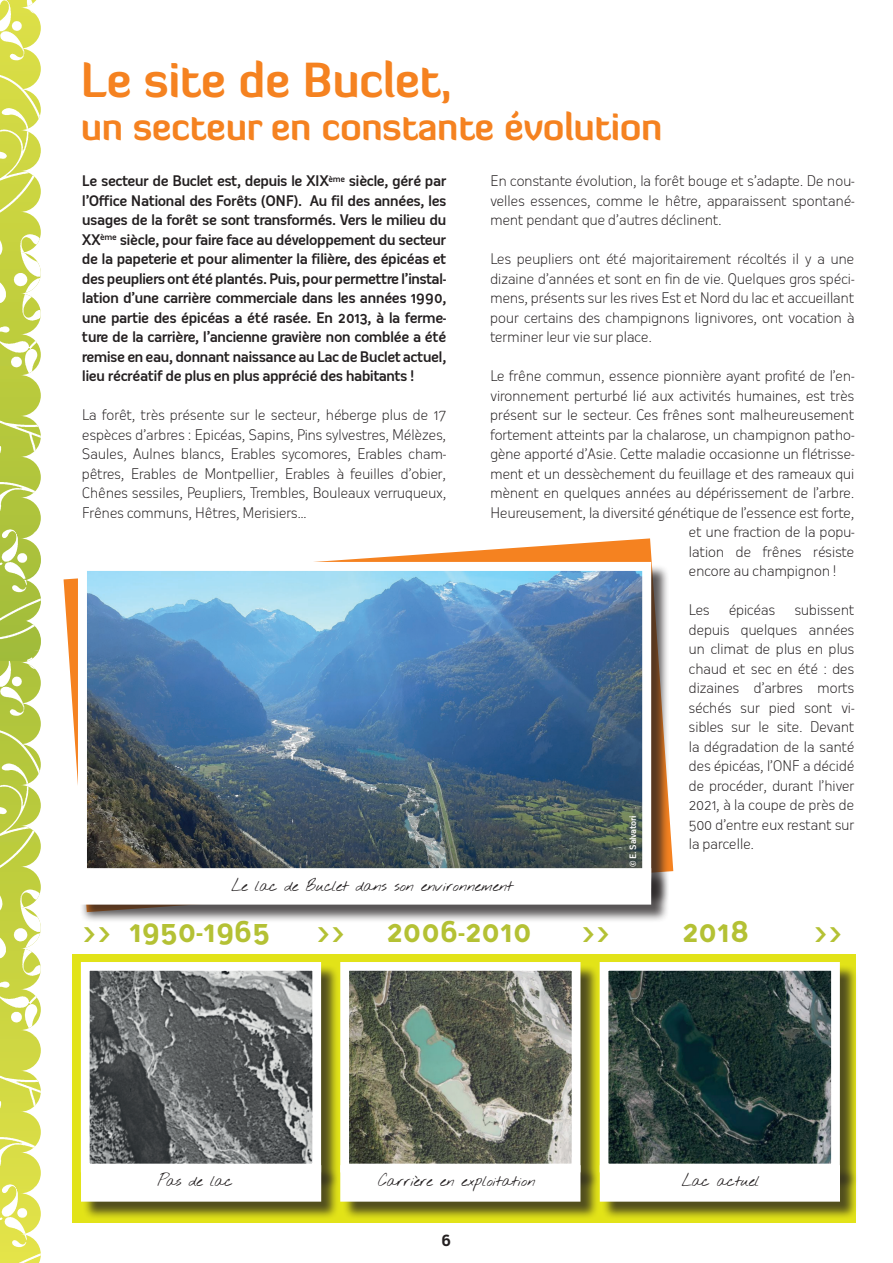
<style>
.page{position:relative;width:893px;height:1263px;background:#fff}
.page>*{position:absolute;margin:0;border:0;box-sizing:border-box;transform-origin:0 0}
.t1{font:700 48px "Diavlo";letter-spacing:-.01em;color:#f58220}
.t2{font:700 37.5px "Diavlo";letter-spacing:-.01em;color:#f58220}
.t3{font:700 27.9px "Oceania";color:#b4c134}
.t4{font:700 15px "Oceania";color:#231f20}
.t5{font:300 14.25px/19.5px "Oceania";letter-spacing:-.04em;color:#231f20;text-align:justify}
.t6{font:500 14.25px/19.5px "Oceania";letter-spacing:-.045em;color:#231f20;text-align:justify}
.t7{font:12px "Nothing You Could Do";letter-spacing:-.03em;color:#231f20}
.t8{font:500 8.7px "Oceania";letter-spacing:-.035em;color:#fff}
</style>
<div class="page">
<svg style="left:64px;top:538px;width:609px;height:334px"></svg>
<div style="left:72px;top:954px;width:784px;height:269px;background:#e2e318"></div>
<div style="left:602px;top:964px;width:256px;height:227px;background:#231f20;opacity:.75"></div>
<img style="left:610px;top:972px;width:220px;height:190px">
<div style="left:600px;top:962px;width:240px;height:210px;border:9px solid #fff"></div>
<div style="left:602px;top:1167px;width:256px;height:53px;background:#231f20;opacity:.75"></div>
<div style="left:600px;top:1165px;width:240px;height:37px;background:#fff"></div>
<div style="left:83px;top:964px;width:257px;height:227px;background:#231f20;opacity:.75"></div>
<img style="left:91px;top:972px;width:220px;height:190px">
<div style="left:81px;top:962px;width:240px;height:210px;border:9px solid #fff"></div>
<div style="left:83px;top:1167px;width:257px;height:53px;background:#231f20;opacity:.75"></div>
<div style="left:81px;top:1165px;width:240px;height:37px;background:#fff"></div>
<div style="left:342px;top:964px;width:257px;height:227px;background:#231f20;opacity:.75"></div>
<img style="left:350px;top:972px;width:220px;height:190px">
<div style="left:340px;top:962px;width:240px;height:210px;border:9px solid #fff"></div>
<div style="left:342px;top:1167px;width:257px;height:53px;background:#231f20;opacity:.75"></div>
<div style="left:340px;top:1165px;width:240px;height:37px;background:#fff"></div>
<svg style="left:0;top:650px;width:41px;height:613px"></svg>
<img style="left:0;top:0;width:41px;height:650px">
<div style="left:80px;top:564px;width:590px;height:343px;background:#231f20;opacity:.75"></div>
<img style="left:88px;top:572px;width:553px;height:296px">
<div style="left:78px;top:562px;width:573px;height:326px;border:9px solid #fff"></div>
<div style="left:80px;top:870px;width:589px;height:53px;background:#231f20;opacity:.75"></div>
<div style="left:78px;top:868px;width:573px;height:37px;background:#fff"></div>
<h1 class="t1" style="left:81px;top:49px;width:373px">Le site de Buclet,</h1>
<h2 class="t2" style="left:81px;top:103px;width:583px">un secteur en constante évolution</h2>
<p class="t6" style="left:82px;top:171px;width:366px">Le secteur de Buclet est, depuis le XIX<sup>ème</sup> siècle, géré par l’Office National des Forêts (ONF). Au fil des années, les usages de la forêt se sont transformés. Vers le milieu du XX<sup>ème</sup> siècle, pour faire face au développement du secteur de la papeterie et pour alimenter la filière, des épicéas et des peupliers ont été plantés. Puis, pour permettre l’instal&shy;lation d’une carrière commerciale dans les années 1990, une partie des épicéas a été rasée. En 2013, à la ferme&shy;ture de la carrière, l’ancienne gravière non comblée a été remise en eau, donnant naissance au Lac de Buclet actuel, lieu récréatif de plus en plus apprécié des habitants !</p>
<p class="t5" style="left:82px;top:405px;width:366px">La forêt, très présente sur le secteur, héberge plus de 17 espèces d’arbres : Epicéas, Sapins, Pins sylvestres, Mélèzes, Saules, Aulnes blancs, Erables sycomores, Erables cham&shy;pêtres, Erables de Montpellier, Erables à feuilles d’obier, Chênes sessiles, Peupliers, Trembles, Bouleaux verruqueux, Frênes communs, Hêtres, Merisiers…</p>
<p class="t5" style="left:490px;top:171px;width:366px">En constante évolution, la forêt bouge et s’adapte. De nou&shy;velles essences, comme le hêtre, apparaissent spontané&shy;ment pendant que d’autres déclinent.</p>
<p class="t5" style="left:490px;top:249px;width:366px">Les peupliers ont été majoritairement récoltés il y a une dizaine d’années et sont en fin de vie. Quelques gros spéci&shy;mens, présents sur les rives Est et Nord du lac et accueillant pour certains des champignons lignivores, ont vocation à terminer leur vie sur place.</p>
<p class="t5" style="left:490px;top:366px;width:366px">Le frêne commun, essence pionnière ayant profité de l’en-</p>
<p class="t5" style="left:490px;top:386px;width:366px">vironnement perturbé lié aux activités humaines, est très</p>
<p class="t5" style="left:490px;top:405px;width:366px">présent sur le secteur. Ces frênes sont malheureusement</p>
<p class="t5" style="left:490px;top:425px;width:366px">fortement atteints par la chalarose, un champignon patho-</p>
<p class="t5" style="left:490px;top:444px;width:366px">gène apporté d’Asie. Cette maladie occasionne un flétrisse-</p>
<p class="t5" style="left:490px;top:464px;width:366px">ment et un dessèchement du feuillage et des rameaux qui</p>
<p class="t5" style="left:490px;top:483px;width:366px">mènent en quelques années au dépérissement de l’arbre.</p>
<p class="t5" style="left:490px;top:503px;width:366px">Heureusement, la diversité génétique de l’essence est forte,</p>
<p class="t5" style="left:689px;top:522px;width:167px">et une fraction de la popu-</p>
<p class="t5" style="left:689px;top:542px;width:167px">lation de frênes résiste</p>
<p class="t5" style="left:689px;top:561px;width:150px">encore au champignon !</p>
<p class="t5" style="left:689px;top:600px;width:23px">Les</p>
<p class="t5" style="left:729px;top:600px;width:48px">épicéas</p>
<p class="t5" style="left:689px;top:600px;width:167px;text-indent:106px">subissent depuis quelques années un climat de plus en plus chaud et sec en été : des dizaines d’arbres morts séchés sur pied sont vi&shy;sibles sur le site. Devant la dégradation de la santé des épicéas, l’ONF a décidé de procéder, durant l’hiver 2021, à la coupe de près de 500 d’entre eux restant sur la parcelle.</p>
<p class="t8" style="left:628px;top:867px;width:54px;rotate:-90deg">© E. Salvatori</p>
<p class="t7" style="left:231px;top:880px;width:283px">Le lac de Buclet dans son environnement</p>
<h3 class="t3" style="left:129px;top:915px;width:142px">1950-1965</h3>
<h3 class="t3" style="left:386px;top:915px;width:147px">2006-2010</h3>
<h3 class="t3" style="left:682px;top:915px;width:68px">2018</h3>
<h3 class="t3" style="left:82px;top:915px;width:31px">&gt;&gt;</h3>
<h3 class="t3" style="left:316px;top:915px;width:31px">&gt;&gt;</h3>
<h3 class="t3" style="left:581px;top:915px;width:31px">&gt;&gt;</h3>
<h3 class="t3" style="left:813px;top:915px;width:31px">&gt;&gt;</h3>
<p class="t7" style="left:158px;top:1175px;width:77px">Pas de lac</p>
<p class="t7" style="left:378px;top:1175px;width:159px">Carrière en exploitation</p>
<p class="t7" style="left:682px;top:1175px;width:79px">Lac actuel</p>
<p class="t4" style="left:442px;top:1231px;width:11px">6</p>
</div>
